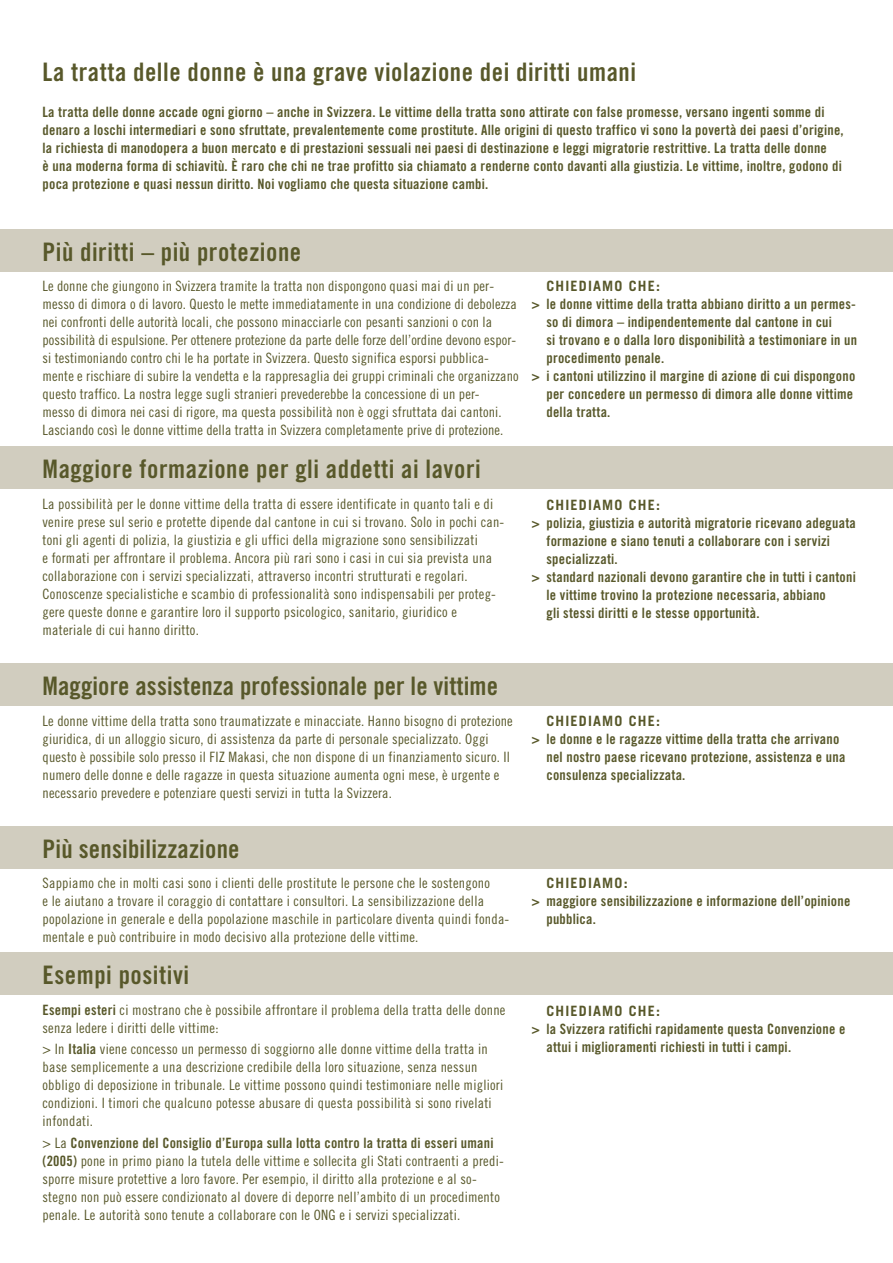
<style>
.page{position:relative;width:893px;height:1263px;background:#fff}
.page>*{position:absolute;margin:0;border:0;box-sizing:border-box;transform-origin:0 0}
.t1{font:25.5px "Trade Gothic Bold Cond Twenty";letter-spacing:.02em;color:#58582a}
.t2{font:14.25px/18px "Trade Gothic Cond Eighteen";letter-spacing:.02em;color:#58582a}
.t3{font:14.25px/18px "Trade Gothic Bold Cond Twenty";letter-spacing:.02em;color:#58582a}
.t4{font:700 14.25px "Trade Gothic";letter-spacing:.085em;color:#58582a}
.s1{font-family:"Trade Gothic Bold Cond Twenty"}
.s2{font-family:"Trade Gothic Cond Eighteen"}
</style>
<div class="page">
<div style="left:0;top:230px;width:893px;height:42px;background:#d1cdbf"></div>
<div style="left:0;top:446px;width:893px;height:43px;background:#d1cdbf"></div>
<div style="left:0;top:663px;width:893px;height:43px;background:#d1cdbf"></div>
<div style="left:0;top:952px;width:893px;height:43px;background:#d1cdbf"></div>
<div style="left:0;top:826px;width:893px;height:42px;background:#d1cdbf"></div>
<h1 class="t1" style="left:43px;top:62px;width:595px">La tratta delle donne è una grave violazione dei diritti umani</h1>
<p class="t3" style="left:43px;top:104px;width:803px">La tratta delle donne accade ogni giorno – anche in Svizzera. Le vittime della tratta sono attirate con false promesse, versano ingenti somme di denaro a loschi intermediari e sono sfruttate, prevalentemente come prostitute. Alle origini di questo traffico vi sono la povertà dei paesi d’origine, la richiesta di manodopera a buon mercato e di prestazioni sessuali nei paesi di destinazione e leggi migratorie restrittive. La tratta delle donne<br>è una moderna forma di schiavitù. È raro che chi ne trae profitto sia chiamato a renderne conto davanti alla giustizia. Le vittime, inoltre, godono di poca protezione e quasi nessun diritto. Noi vogliamo che questa situazione cambi.</p>
<h1 class="t1" style="left:43px;top:243px;width:260px">Più diritti – più protezione</h1>
<p class="t2" style="left:43px;top:278px;width:478px">Le donne che giungono in Svizzera tramite la tratta non dispongono quasi mai di un per&shy;messo di dimora o di lavoro. Questo le mette immediatamente in una condizione di debolezza nei confronti delle autorità locali, che possono minacciarle con pesanti sanzioni o con la possibilità di espulsione. Per ottenere protezione da parte delle forze dell’ordine devono espor&shy;si testimoniando contro chi le ha portate in Svizzera. Questo significa esporsi pubblica&shy;mente e rischiare di subire la vendetta e la rappresaglia dei gruppi criminali che organizzano questo traffico. La nostra legge sugli stranieri prevederebbe la concessione di un per-<br>messo di dimora nei casi di rigore, ma questa possibilità non è oggi sfruttata dai cantoni.<br>Lasciando così le donne vittime della tratta in Svizzera completamente prive di protezione.</p>
<p class="t4" style="left:546px;top:281px;width:115px">CHIEDIAMO CHE:</p>
<p class="t3" style="left:531px;top:296px;width:326px">&gt; le donne vittime della tratta abbiano diritto a un permes-</p>
<p class="t3" style="left:546px;top:314px;width:287px">so di dimora – indipendentemente dal cantone in cui</p>
<p class="t3" style="left:546px;top:332px;width:312px">si trovano e o dalla loro disponibilità a testimoniare in un</p>
<p class="t3" style="left:546px;top:350px;width:119px">procedimento penale.</p>
<p class="t3" style="left:531px;top:368px;width:325px">&gt; i cantoni utilizzino il margine di azione di cui dispongono</p>
<p class="t3" style="left:546px;top:386px;width:308px">per concedere un permesso di dimora alle donne vittime</p>
<p class="t3" style="left:546px;top:404px;width:65px">della tratta.</p>
<h1 class="t1" style="left:43px;top:460px;width:440px">Maggiore formazione per gli addetti ai lavori</h1>
<p class="t2" style="left:43px;top:496px;width:463px">La possibilità per le donne vittime della tratta di essere identificate in quanto tali e di venire prese sul serio e protette dipende dal cantone in cui si trovano. Solo in pochi can&shy;toni gli agenti di polizia, la giustizia e gli uffici della migrazione sono sensibilizzati<br>e formati per affrontare il problema. Ancora più rari sono i casi in cui sia prevista una collaborazione con i servizi specializzati, attraverso incontri strutturati e regolari.<br>Conoscenze specialistiche e scambio di professionalità sono indispensabili per proteg&shy;gere queste donne e garantire loro il supporto psicologico, sanitario, giuridico e materiale di cui hanno diritto.</p>
<p class="t4" style="left:546px;top:500px;width:115px">CHIEDIAMO CHE:</p>
<p class="t3" style="left:531px;top:515px;width:326px">&gt; polizia, giustizia e autorità migratorie ricevano adeguata</p>
<p class="t3" style="left:546px;top:533px;width:285px">formazione e siano tenuti a collaborare con i servizi</p>
<p class="t3" style="left:546px;top:551px;width:73px">specializzati.</p>
<p class="t3" style="left:531px;top:569px;width:326px">&gt; standard nazionali devono garantire che in tutti i cantoni</p>
<p class="t3" style="left:546px;top:587px;width:281px">le vittime trovino la protezione necessaria, abbiano</p>
<p class="t3" style="left:546px;top:605px;width:215px">gli stessi diritti e le stesse opportunità.</p>
<h1 class="t1" style="left:43px;top:677px;width:457px">Maggiore assistenza professionale per le vittime</h1>
<p class="t2" style="left:43px;top:713px;width:472px">Le donne vittime della tratta sono traumatizzate e minacciate. Hanno bisogno di protezione giuridica, di un alloggio sicuro, di assistenza da parte di personale specializzato. Oggi questo è possibile solo presso il FIZ Makasi, che non dispone di un finanziamento sicuro. Il numero delle donne e delle ragazze in questa situazione aumenta ogni mese, è urgente e necessario prevedere e potenziare questi servizi in tutta la Svizzera.</p>
<p class="t4" style="left:546px;top:715px;width:115px">CHIEDIAMO CHE:</p>
<p class="t3" style="left:546px;top:731px;width:300px;text-indent:-15px">&gt; le donne e le ragazze vittime della tratta che arrivano nel nostro paese ricevano protezione, assistenza e una consulenza specializzata.</p>
<h1 class="t1" style="left:43px;top:839px;width:199px">Più sensibilizzazione</h1>
<p class="t2" style="left:43px;top:875px;width:468px">Sappiamo che in molti casi sono i clienti delle prostitute le persone che le sostengono<br>e le aiutano a trovare il coraggio di contattare i consultori. La sensibilizzazione della popolazione in generale e della popolazione maschile in particolare diventa quindi fonda&shy;mentale e può contribuire in modo decisivo alla protezione delle vittime.</p>
<h1 class="t1" style="left:43px;top:966px;width:148px">Esempi positivi</h1>
<p class="t2" style="left:43px;top:1002px;width:464px"><span class="s1">Esempi esteri</span> ci mostrano che è possibile affrontare il problema della tratta delle donne senza ledere i diritti delle vittime:</p>
<p class="t2" style="left:43px;top:1041px;width:462px">&gt; In <span class="s1">Italia</span> viene concesso un permesso di soggiorno alle donne vittime della tratta in base semplicemente a una descrizione credibile della loro situazione, senza nessun obbligo di deposizione in tribunale. Le vittime possono quindi testimoniare nelle migliori condizioni. I timori che qualcuno potesse abusare di questa possibilità si sono rivelati infondati.</p>
<p class="t3" style="left:43px;top:1135px;width:453px"><span class="s2">&gt; La</span> Convenzione del Consiglio d’Europa sulla lotta contro la tratta di esseri umani</p>
<p class="t2" style="left:43px;top:1153px;width:463px"><span class="s1">(2005)</span> pone in primo piano la tutela delle vittime e sollecita gli Stati contraenti a predi&shy;sporre misure protettive a loro favore. Per esempio, il diritto alla protezione e al so&shy;stegno non può essere condizionato al dovere di deporre nell’ambito di un procedimento penale. Le autorità sono tenute a collaborare con le ONG e i servizi specializzati.</p>
<p class="t4" style="left:546px;top:878px;width:83px">CHIEDIAMO:</p>
<p class="t3" style="left:546px;top:893px;width:305px;text-indent:-15px">&gt; maggiore sensibilizzazione e informazione dell’opinione pubblica.</p>
<p class="t4" style="left:546px;top:1006px;width:115px">CHIEDIAMO CHE:</p>
<p class="t3" style="left:546px;top:1021px;width:300px;text-indent:-15px">&gt; la Svizzera ratifichi rapidamente questa Convenzione e attui i miglioramenti richiesti in tutti i campi.</p>
</div>
